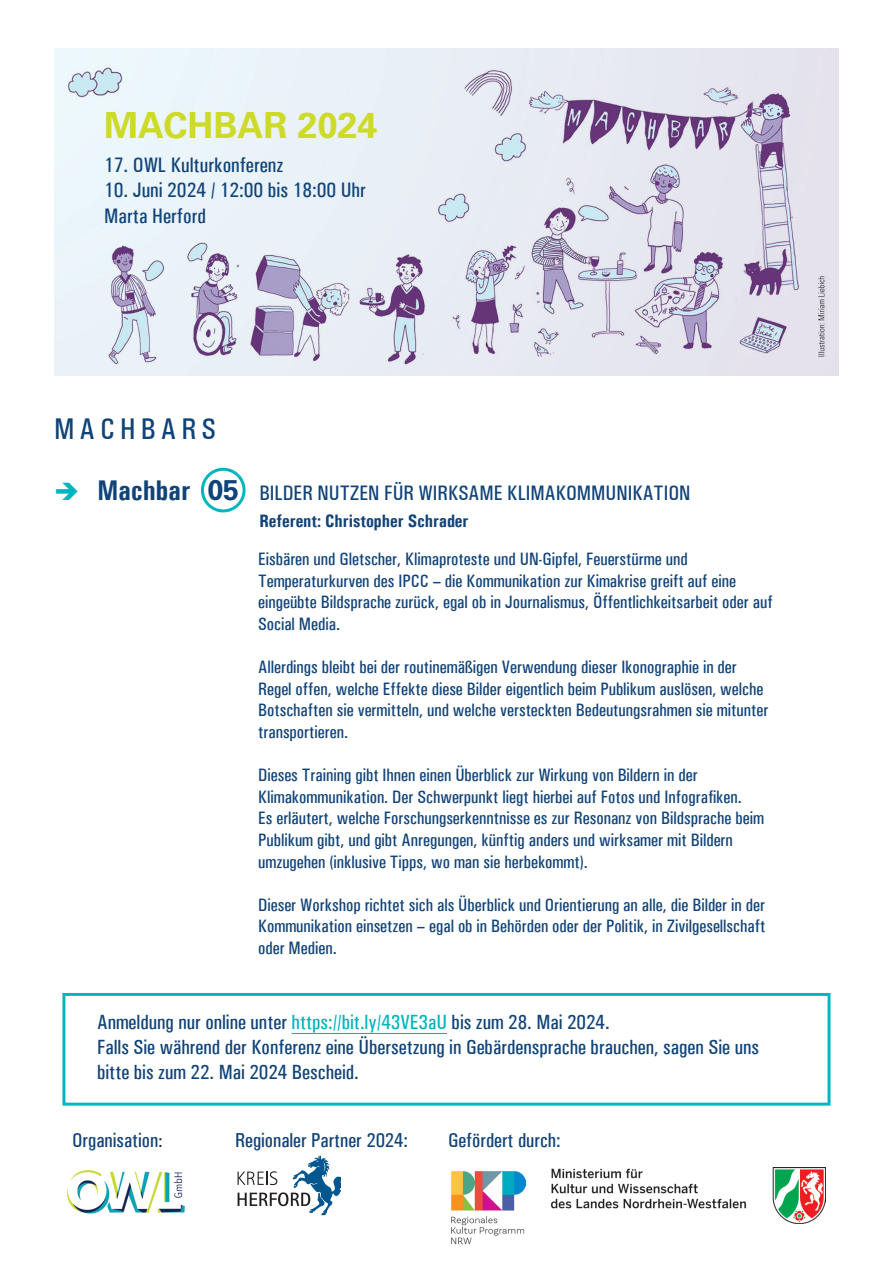
<style>
.page{position:relative;width:893px;height:1263px;background:#fff}
.page>*{position:absolute;margin:0;border:0;box-sizing:border-box;transform-origin:0 0}
.t1{font:700 36px "Univers LT Std";color:#ceda28}
.t2{font:500 condensed 30px "Univers";letter-spacing:.17em;color:#104378}
.t3{font:700 condensed 28.5px "Univers";color:#104378}
.t4{font:700 28.5px "Univers LT Std";color:#104378}
.t5{font:500 condensed 21px/25.2px "Univers";color:#104378}
.t6{font:500 condensed 20.55px/24.8px "Univers";color:#104378}
.t7{font:500 condensed 20.25px "Univers";color:#104378}
.t8{font:500 condensed 18px/21.6px "Univers";color:#104378}
.t9{font:700 condensed 18px "Univers";color:#104378}
.s1{color:#00b6be}
.s2{font-family:"Univers LT Std";font-weight:400;font-stretch:normal;font-size:17.4px;color:#231f20}
</style>
<div class="page">
<img style="left:54px;top:49px;width:785px;height:327px">
<div style="left:62px;top:993px;width:768px;height:112px;border:3px solid #00b6be"></div>
<hr style="left:292px;top:1033px;width:155px;height:1px;background:#00b6be">
<svg style="left:238px;top:1155px;width:102px;height:60px"></svg>
<img style="left:451px;top:1171px;width:74px;height:74px">
<img style="left:551px;top:1167px;width:274px;height:57px">
<img style="left:68px;top:1170px;width:117px;height:44px">
<div style="left:201px;top:468px;width:45px;height:44px;border:3px solid #00b6be;border-radius:50%"></div>
<h1 class="t1" style="left:104px;top:104px;width:275px">MACHBAR 2024</h1>
<p class="t5" style="left:104px;top:152px;width:181px">17. OWL Kulturkonferenz</p>
<p class="t5" style="left:104px;top:178px;width:263px">10. Juni 2024 / 12:00 bis 18:00 Uhr<br>Marta Herford</p>
<h2 class="t2" style="left:54px;top:412px;width:163px">MACHBARS</h2>
<h3 class="t4" style="left:207px;top:473px;width:33px">05</h3>
<h3 class="t3" style="left:54px;top:473px;width:138px"><span class="s1">➔</span> Machbar</h3>
<p class="t5" style="left:260px;top:480px;width:432px">BILDER NUTZEN FÜR WIRKSAME KLIMAKOMMUNIKATION</p>
<p class="t9" style="left:260px;top:510px;width:211px">Referent: Christopher Schrader</p>
<p class="t8" style="left:258px;top:548px;width:516px">Eisbären und Gletscher, Klimaproteste und UN-Gipfel, Feuerstürme und Temperaturkurven des IPCC – die Kommunikation zur Kimakrise greift auf eine eingeübte Bildsprache zurück, egal ob in Journalismus, Öffentlichkeitsarbeit oder auf Social Media.</p>
<p class="t8" style="left:258px;top:656px;width:512px">Allerdings bleibt bei der routinemäßigen Verwendung dieser Ikonographie in der Regel offen, welche Effekte diese Bilder eigentlich beim Publikum auslösen, welche Botschaften sie vermitteln, und welche versteckten Bedeutungsrahmen sie mitunter transportieren.</p>
<p class="t8" style="left:258px;top:764px;width:507px">Dieses Training gibt Ihnen einen Überblick zur Wirkung von Bildern in der Klimakommunikation. Der Schwerpunkt liegt hierbei auf Fotos und Infografiken.<br>Es erläutert, welche Forschungserkenntnisse es zur Resonanz von Bildsprache beim Publikum gibt, und gibt Anregungen, künftig anders und wirksamer mit Bildern umzugehen (inklusive Tipps, wo man sie herbekommt).</p>
<p class="t8" style="left:258px;top:894px;width:509px;text-align:justify">Dieser Workshop richtet sich als Überblick und Orientierung an alle, die Bilder in der Kommunikation einsetzen – egal ob in Behörden oder der Politik, in Zivilgesellschaft oder Medien.</p>
<p class="t6" style="left:97px;top:1010px;width:663px">Anmeldung nur online unter <span class="s1">https://bit.ly/43VE3aU</span> bis zum 28. Mai 2024.<br>Falls Sie während der Konferenz eine Übersetzung in Gebärdensprache brauchen, sagen Sie uns bitte bis zum 22. Mai 2024 Bescheid.</p>
<p class="t7" style="left:72px;top:1128px;width:92px">Organisation<span class="s2">:</span></p>
<p class="t7" style="left:235px;top:1128px;width:174px">Regionaler Partner 2024:</p>
<p class="t7" style="left:448px;top:1128px;width:114px">Gefördert durch:</p>
</div>
